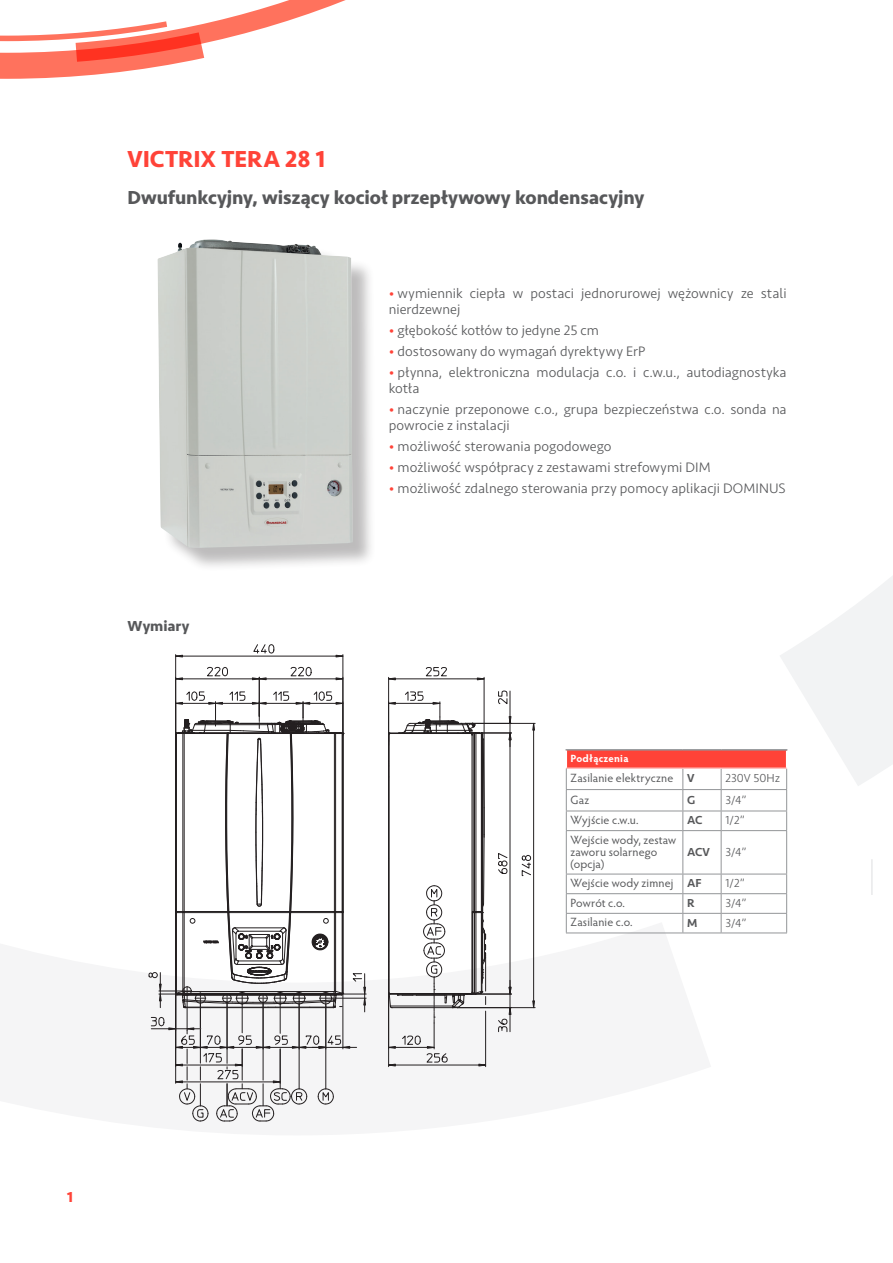
<style>
.page{position:relative;width:893px;height:1263px;background:#fff}
.page>*{position:absolute;margin:0;border:0;box-sizing:border-box;transform-origin:0 0}
.TYTUŁ_ROZDZIAŁU{font:700 24px "Seravek";color:#ff4338}
.Tytuł_podrozdziału_c{font:700 19.5px "Seravek";letter-spacing:-.005em;color:#57585a}
.t1{font:700 15px "Seravek";letter-spacing:.005em;color:#57585a}
.t2{font:700 15px "Seravek";color:#ff4338}
.t3{font:300 14.25px/16.5px "Seravek";letter-spacing:.005em;color:#57585a}
.t4{font:italic 13.5px "Minion Pro";color:#231f20}
.TREŚĆ_ZWYKŁA_TABELI{font:12px/12px "Hypatia Sans Pro";letter-spacing:.015em;color:#57585a}
.TREŚĆ_ZWYKŁA_TABELI-2{font:300 12px "Seravek";letter-spacing:.005em;color:#57585a}
.txt_tabelka_ngłówek{font:500 12px "Seravek";letter-spacing:-.015em;color:#57585a}
.TABELA_TOP___CENNIK{font:700 10.5px "Hypatia Sans Pro";letter-spacing:.02em;color:#fff}
.s1{color:#ff4338}
</style>
<div class="page">
<svg style="left:780px;top:576px;width:113px;height:210px;fill:#f2f3f4"></svg>
<svg style="left:0;top:0;width:346px;height:79px"></svg>
<hr style="left:872px;top:859px;width:1px;height:36px;background:#dddee0">
<div style="left:160px;top:243px;width:217px;height:329px;background:#231f20;opacity:.3"></div>
<img style="left:157px;top:239px;width:196px;height:309px">
<div style="left:566px;top:750px;width:221px;height:18px;background:#ff4338"></div>
<svg style="left:682px;top:769px;width:1px;height:61px"></svg>
<hr style="left:682px;top:831px;width:1px;height:43px;background:#939598">
<svg style="left:682px;top:875px;width:1px;height:57px"></svg>
<svg style="left:721px;top:769px;width:1px;height:61px"></svg>
<hr style="left:721px;top:831px;width:1px;height:43px;background:#939598">
<svg style="left:721px;top:875px;width:1px;height:57px"></svg>
<svg style="left:786px;top:750px;width:1px;height:80px"></svg>
<hr style="left:786px;top:831px;width:1px;height:43px;background:#939598">
<svg style="left:786px;top:875px;width:1px;height:57px"></svg>
<hr style="left:566px;top:749px;width:117px;height:1px;background:#939598">
<hr style="left:683px;top:749px;width:38px;height:1px;background:#939598">
<hr style="left:721px;top:749px;width:66px;height:1px;background:#939598">
<hr style="left:721px;top:768px;width:66px;height:1px;background:#fff">
<hr style="left:566px;top:789px;width:117px;height:1px;background:#939598">
<hr style="left:683px;top:789px;width:38px;height:1px;background:#939598">
<hr style="left:721px;top:789px;width:66px;height:1px;background:#939598">
<hr style="left:566px;top:811px;width:117px;height:1px;background:#939598">
<svg style="left:566px;top:750px;width:1px;height:80px"></svg>
<hr style="left:683px;top:811px;width:38px;height:1px;background:#939598">
<hr style="left:721px;top:811px;width:66px;height:1px;background:#939598">
<hr style="left:566px;top:830px;width:117px;height:1px;background:#939598">
<hr style="left:566px;top:831px;width:1px;height:43px;background:#939598">
<hr style="left:683px;top:830px;width:38px;height:1px;background:#939598">
<hr style="left:721px;top:830px;width:66px;height:1px;background:#939598">
<hr style="left:566px;top:874px;width:117px;height:1px;background:#939598">
<hr style="left:683px;top:874px;width:38px;height:1px;background:#939598">
<hr style="left:721px;top:874px;width:66px;height:1px;background:#939598">
<hr style="left:566px;top:893px;width:117px;height:1px;background:#939598">
<hr style="left:683px;top:893px;width:38px;height:1px;background:#939598">
<hr style="left:721px;top:893px;width:66px;height:1px;background:#939598">
<hr style="left:566px;top:913px;width:117px;height:1px;background:#939598">
<svg style="left:566px;top:874px;width:1px;height:58px"></svg>
<hr style="left:683px;top:913px;width:38px;height:1px;background:#939598">
<hr style="left:721px;top:913px;width:66px;height:1px;background:#939598">
<hr style="left:566px;top:932px;width:117px;height:1px;background:#939598">
<hr style="left:683px;top:932px;width:38px;height:1px;background:#939598">
<hr style="left:721px;top:932px;width:66px;height:1px;background:#939598">
<hr style="left:533px;top:723px;width:1px;height:285px;background:#231f20">
<hr style="left:465px;top:723px;width:70px;height:1px;background:#231f20">
<hr style="left:457px;top:1007px;width:78px;height:1px;background:#231f20">
<svg style="left:532px;top:1000px;width:3px;height:8px"></svg>
<svg style="left:532px;top:722px;width:3px;height:9px"></svg>
<svg style="left:521px;top:855px;width:10px;height:21px"></svg>
<hr style="left:389px;top:678px;width:95px;height:1px;background:#231f20">
<hr style="left:388px;top:677px;width:1px;height:68px;background:#231f20">
<hr style="left:484px;top:677px;width:1px;height:157px;background:#231f20">
<svg style="left:477px;top:677px;width:8px;height:4px"></svg>
<svg style="left:388px;top:677px;width:8px;height:4px"></svg>
<svg style="left:425px;top:667px;width:22px;height:9px"></svg>
<hr style="left:510px;top:733px;width:1px;height:261px;background:#231f20">
<svg style="left:498px;top:853px;width:10px;height:21px"></svg>
<hr style="left:464px;top:994px;width:47px;height:1px;background:#231f20">
<svg style="left:498px;top:980px;width:14px;height:52px"></svg>
<hr style="left:510px;top:691px;width:1px;height:32px;background:#231f20">
<hr style="left:481px;top:733px;width:30px;height:1px;background:#231f20">
<svg style="left:508px;top:716px;width:4px;height:31px"></svg>
<svg style="left:498px;top:690px;width:10px;height:14px"></svg>
<svg style="left:388px;top:690px;width:99px;height:377px"></svg>
<hr style="left:259px;top:678px;width:84px;height:1px;background:#231f20">
<svg style="left:335px;top:677px;width:8px;height:3px"></svg>
<svg style="left:290px;top:667px;width:22px;height:9px"></svg>
<hr style="left:176px;top:678px;width:83px;height:1px;background:#231f20">
<hr style="left:259px;top:677px;width:1px;height:39px;background:#231f20">
<svg style="left:176px;top:677px;width:7px;height:3px"></svg>
<svg style="left:252px;top:677px;width:15px;height:3px"></svg>
<svg style="left:207px;top:667px;width:21px;height:9px"></svg>
<hr style="left:176px;top:656px;width:167px;height:1px;background:#231f20">
<hr style="left:343px;top:654px;width:1px;height:81px;background:#231f20">
<hr style="left:175px;top:654px;width:1px;height:81px;background:#231f20">
<svg style="left:175px;top:654px;width:8px;height:4px"></svg>
<svg style="left:335px;top:654px;width:9px;height:4px"></svg>
<svg style="left:253px;top:644px;width:22px;height:10px"></svg>
<svg style="left:148px;top:690px;width:218px;height:432px"></svg>
<p class="TYTUŁ_ROZDZIAŁU" style="left:128px;top:144px;width:199px">VICTRIX TERA 28 1</p>
<p class="Tytuł_podrozdziału_c" style="left:128px;top:185px;width:518px">Dwufunkcyjny, wiszący kocioł przepływowy kondensacyjny</p>
<p class="t1" style="left:128px;top:616px;width:63px">Wymiary</p>
<p class="t3" style="left:389px;top:285px;width:399px"><span class="s1">•</span> wymiennik ciepła w postaci jednorurowej wężownicy ze stali nierdzewnej</p>
<p class="t3" style="left:389px;top:322px;width:212px"><span class="s1">•</span> głębokość kotłów to jedyne 25 cm</p>
<p class="t3" style="left:389px;top:343px;width:258px"><span class="s1">•</span> dostosowany do wymagań dyrektywy ErP</p>
<p class="t3" style="left:389px;top:364px;width:399px"><span class="s1">•</span> płynna, elektroniczna modulacja c.o. i c.w.u., autodiagnostyka kotła</p>
<p class="t3" style="left:389px;top:401px;width:399px"><span class="s1">•</span> naczynie przeponowe c.o., grupa bezpieczeństwa c.o. sonda na powrocie z instalacji</p>
<p class="t3" style="left:389px;top:438px;width:224px"><span class="s1">•</span> możliwość sterowania pogodowego</p>
<p class="t3" style="left:389px;top:459px;width:323px"><span class="s1">•</span> możliwość współpracy z zestawami strefowymi DIM</p>
<p class="t3" style="left:389px;top:480px;width:398px"><span class="s1">•</span> możliwość zdalnego sterowania przy pomocy aplikacji DOMINUS</p>
<p class="TABELA_TOP___CENNIK" style="left:571px;top:751px;width:59px">Podłączenia</p>
<p class="TREŚĆ_ZWYKŁA_TABELI" style="left:571px;top:772px;width:104px">Zasilanie elektryczne</p>
<p class="txt_tabelka_ngłówek" style="left:687px;top:771px;width:9px">V</p>
<p class="TREŚĆ_ZWYKŁA_TABELI-2" style="left:725px;top:771px;width:56px">230V 50Hz</p>
<p class="TREŚĆ_ZWYKŁA_TABELI" style="left:571px;top:793px;width:20px">Gaz</p>
<p class="txt_tabelka_ngłówek" style="left:687px;top:792px;width:10px">G</p>
<p class="TREŚĆ_ZWYKŁA_TABELI-2" style="left:725px;top:793px;width:22px">3/4”</p>
<p class="TREŚĆ_ZWYKŁA_TABELI" style="left:571px;top:814px;width:70px">Wyjście c.w.u.</p>
<p class="txt_tabelka_ngłówek" style="left:687px;top:813px;width:17px">AC</p>
<p class="TREŚĆ_ZWYKŁA_TABELI-2" style="left:725px;top:813px;width:21px">1/2”</p>
<p class="TREŚĆ_ZWYKŁA_TABELI" style="left:571px;top:833px;width:107px">Wejście wody, zestaw zaworu solarnego (opcja)</p>
<p class="t4" style="left:689px;top:843px;width:72px">na Ø 13 mm)</p>
<p class="txt_tabelka_ngłówek" style="left:687px;top:844px;width:24px">ACV</p>
<p class="TREŚĆ_ZWYKŁA_TABELI-2" style="left:725px;top:845px;width:22px">3/4”</p>
<p class="TREŚĆ_ZWYKŁA_TABELI" style="left:571px;top:877px;width:104px">Wejście wody zimnej</p>
<p class="txt_tabelka_ngłówek" style="left:687px;top:876px;width:16px">AF</p>
<p class="TREŚĆ_ZWYKŁA_TABELI-2" style="left:725px;top:876px;width:21px">1/2”</p>
<p class="TREŚĆ_ZWYKŁA_TABELI" style="left:571px;top:896px;width:56px">Powrót c.o.</p>
<p class="txt_tabelka_ngłówek" style="left:687px;top:895px;width:9px">R</p>
<p class="TREŚĆ_ZWYKŁA_TABELI-2" style="left:725px;top:896px;width:22px">3/4”</p>
<p class="TREŚĆ_ZWYKŁA_TABELI" style="left:571px;top:916px;width:64px">Zasilanie c.o.</p>
<p class="txt_tabelka_ngłówek" style="left:687px;top:915px;width:12px">M</p>
<p class="TREŚĆ_ZWYKŁA_TABELI-2" style="left:725px;top:915px;width:22px">3/4”</p>
<p class="t2" style="left:67px;top:1188px;width:7px">1</p>
</div>
